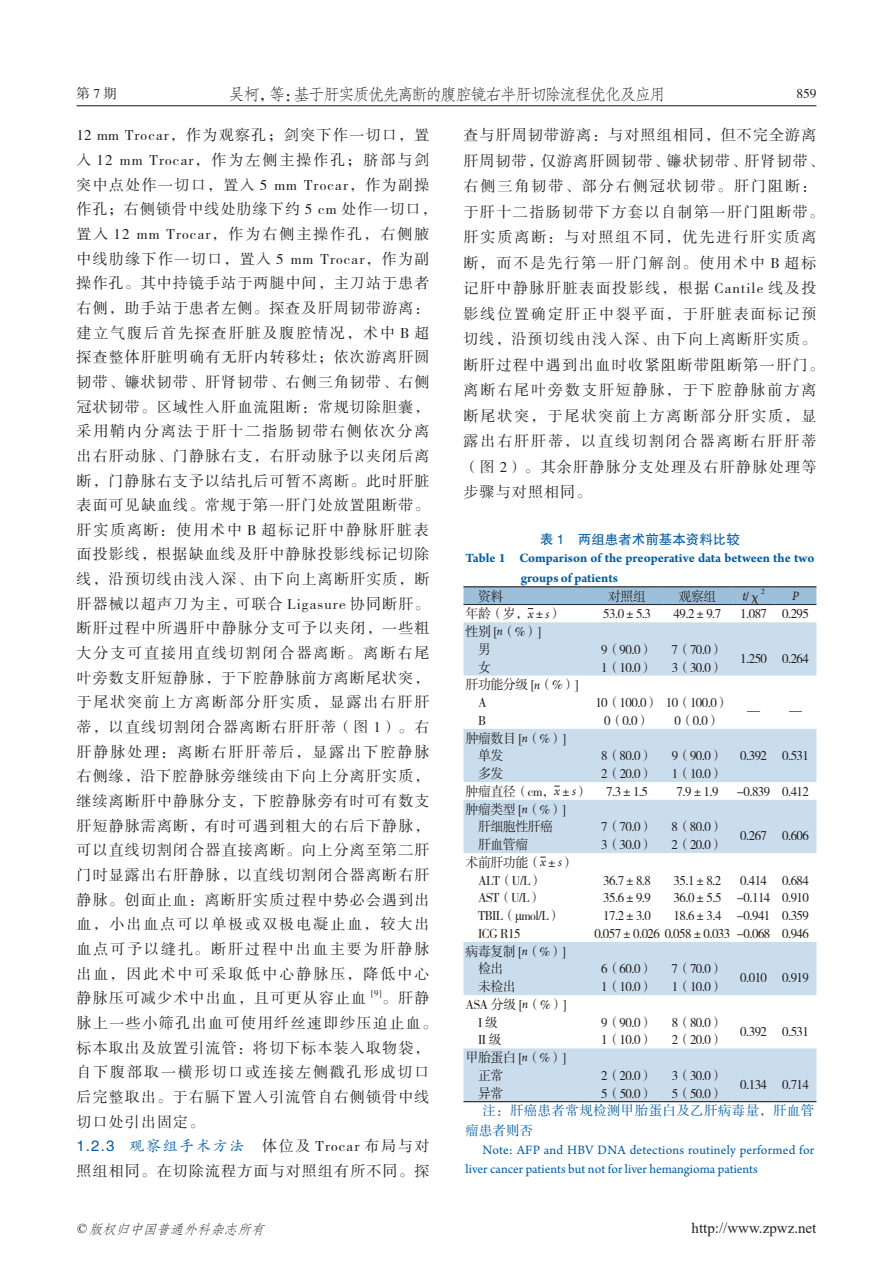
<style>
.page{position:relative;width:893px;height:1263px;background:#fff}
.page>*{position:absolute;margin:0;border:0;box-sizing:border-box;transform-origin:0 0}
.t1{font:16.5px "FZFSK GBK1 0";letter-spacing:-.09em;color:#231f20}
.t2{font:15px/24.6px "FZSSK GBK1 0";letter-spacing:.075em;color:#231f20}
.t3{font:15px/25.5px "FZSSK GBK1 0";letter-spacing:.1em;color:#231f20}
.t4{font:15px "Times New Roman";color:#231f20}
.t5{font:13.5px/17.7px "FZSSK GBK1 0";letter-spacing:-.04em;color:#231f20;scale:.96 1}
.t6{font:13.5px/19.5px "Arno Pro";letter-spacing:.005em;color:#015ca3}
.t7{font:700 13.5px/19.5px "Arno Pro";color:#015ca3}
.t8{font:13.5px/19.5px "FZSSK GBK1 0";letter-spacing:.025em;color:#015ca3}
.t9{font:13.5px "FZHTK GBK1 0";color:#015ca3}
.t10{font:italic 13.5px "FZFSK GBK1 0";color:#231f20}
.t11{font:13.5px "FZSSK GBK1 0";letter-spacing:-.04em;color:#231f20}
.t12{font:italic 13.5px "Arno Pro";color:#231f20;scale:.96 1}
.t13{font:8.7px "FZSSK GBK1 0";color:#231f20}
.t14{font:7.8px "FZSSK GBK1 0";color:#231f20;scale:.96 1}
.s1{font-family:"FZHTK GBK1 0";color:#015ca3}
.s2{font-family:"FZKTK GBK1 0";color:#015ca3}
.s3{font-family:"Arno Pro";font-style:italic}
.s4{font-family:"Times New Roman"}
</style>
<div class="page">
<hr style="left:77px;top:105px;width:739px;height:1px;background:#231f20">
<svg style="left:463px;top:622px;width:353px;height:479px;fill:#caddec"></svg>
<hr style="left:463px;top:1101px;width:129px;height:1px;background:#231f20">
<hr style="left:592px;top:1101px;width:70px;height:1px;background:#231f20">
<hr style="left:662px;top:1101px;width:71px;height:1px;background:#231f20">
<hr style="left:733px;top:1101px;width:41px;height:1px;background:#231f20">
<hr style="left:774px;top:1101px;width:42px;height:1px;background:#231f20">
<hr style="left:463px;top:586px;width:129px;height:1px;background:#231f20">
<hr style="left:592px;top:586px;width:70px;height:1px;background:#231f20">
<hr style="left:662px;top:586px;width:71px;height:1px;background:#231f20">
<hr style="left:733px;top:586px;width:41px;height:1px;background:#231f20">
<hr style="left:774px;top:586px;width:42px;height:1px;background:#231f20">
<svg style="left:463px;top:587px;width:353px;height:22px"></svg>
<p class="t11" style="left:77px;top:87px;width:42px">第7期</p>
<p class="t1" style="left:228px;top:85px;width:439px">吴柯，等：基于肝实质优先离断的腹腔镜右半肝切除流程优化及应用</p>
<p class="t11" style="left:796px;top:87px;width:22px">859</p>
<p class="t2" style="left:77px;top:124px;width:362px">12 mm Trocar，作为观察孔；剑突下作一切口，置入 12 mm Trocar，作为左侧主操作孔；脐部与剑突中点处作一切口，置入 5 mm Trocar，作为副操作孔；右侧锁骨中线处肋缘下约 5 cm 处作一切口，置入 12 mm Trocar，作为右侧主操作孔，右侧腋中线肋缘下作一切口，置入 5 mm Trocar，作为副操作孔。其中持镜手站于两腿中间，主刀站于患者右侧，助手站于患者左侧。探查及肝周韧带游离：建立气腹后首先探查肝脏及腹腔情况，术中 B 超探查整体肝脏明确有无肝内转移灶；依次游离肝圆韧带、镰状韧带、肝肾韧带、右侧三角韧带、右侧冠状韧带。区域性入肝血流阻断：常规切除胆囊，采用鞘内分离法于肝十二指肠韧带右侧依次分离出右肝动脉、门静脉右支，右肝动脉予以夹闭后离断，门静脉右支予以结扎后可暂不离断。此时肝脏表面可见缺血线。常规于第一肝门处放置阻断带。肝实质离断：使用术中 B 超标记肝中静脉肝脏表面投影线，根据缺血线及肝中静脉投影线标记切除线，沿预切线由浅入深、由下向上离断肝实质，断肝器械以超声刀为主，可联合 Ligasure 协同断肝。断肝过程中所遇肝中静脉分支可予以夹闭，一些粗大分支可直接用直线切割闭合器离断。离断右尾叶旁数支肝短静脉，于下腔静脉前方离断尾状突，于尾状突前上方离断部分肝实质，显露出右肝肝蒂，以直线切割闭合器离断右肝肝蒂（图 1）。右肝静脉处理：离断右肝肝蒂后，显露出下腔静脉右侧缘，沿下腔静脉旁继续由下向上分离肝实质，继续离断肝中静脉分支，下腔静脉旁有时可有数支肝短静脉需离断，有时可遇到粗大的右后下静脉，可以直线切割闭合器直接离断。向上分离至第二肝门时显露出右肝静脉，以直线切割闭合器离断右肝静脉。创面止血：离断肝实质过程中势必会遇到出血，小出血点可以单极或双极电凝止血，较大出血点可予以缝扎。断肝过程中出血主要为肝静脉出血，因此术中可采取低中心静脉压，降低中心静脉压可减少术中出血，且可更从容止血</p>
<p class="t13" style="left:371px;top:988px;width:12px">[9]</p>
<p class="t2" style="left:77px;top:987px;width:362px;text-indent:306px">。肝静脉上一些小筛孔出血可使用纤丝速即纱压迫止血。标本取出及放置引流管：将切下标本装入取物袋，自下腹部取一横形切口或连接左侧戳孔形成切口后完整取出。于右膈下置入引流管自右侧锁骨中线切口处引出固定。<br><span class="s1">1.2.3</span> <span class="s2">观察组手术方法　</span>体位及 Trocar 布局与对照组相同。在切除流程方面与对照组有所不同。探</p>
<p class="t3" style="left:463px;top:123px;width:362px">查与肝周韧带游离：与对照组相同，但不完全游离肝周韧带，仅游离肝圆韧带、镰状韧带、肝肾韧带、右侧三角韧带、部分右侧冠状韧带。肝门阻断：于肝十二指肠韧带下方套以自制第一肝门阻断带。肝实质离断：与对照组不同，优先进行肝实质离断，而不是先行第一肝门解剖。使用术中 B 超标记肝中静脉肝脏表面投影线，根据 Cantile 线及投影线位置确定肝正中裂平面，于肝脏表面标记预切线，沿预切线由浅入深、由下向上离断肝实质。断肝过程中遇到出血时收紧阻断带阻断第一肝门。离断右尾叶旁数支肝短静脉，于下腔静脉前方离断尾状突，于尾状突前上方离断部分肝实质，显露出右肝肝蒂，以直线切割闭合器离断右肝肝蒂（图 2）。其余肝静脉分支处理及右肝静脉处理等步骤与对照相同。</p>
<p class="t9" style="left:540px;top:532px;width:201px">表 1　两组患者术前基本资料比较</p>
<p class="t7" style="left:521px;top:549px;width:295px;text-indent:-55px">Table 1 Comparison of the preoperative data between the two groups of patients</p>
<p class="t5" style="left:466px;top:588px;width:41px">　资料</p>
<p class="t5" style="left:608px;top:588px;width:41px">对照组</p>
<p class="t5" style="left:679px;top:588px;width:41px">观察组</p>
<p class="t5" style="left:742px;top:588px;width:21px"><span class="s3">t</span>/χ</p>
<p class="t14" style="left:761px;top:587px;width:5px">2</p>
<p class="t12" style="left:792px;top:588px;width:9px">P</p>
<p class="t5" style="left:466px;top:605px;width:102px">年龄（岁，<span class="s3">x</span>±<span class="s3">s</span>）</p>
<p class="t5" style="left:603px;top:605px;width:51px">53.0±5.3</p>
<p class="t5" style="left:674px;top:605px;width:51px">49.2±9.7</p>
<p class="t5" style="left:740px;top:605px;width:73px">1.087 0.295</p>
<p class="t5" style="left:466px;top:623px;width:80px">性别 [<span class="s3">n</span>（%）]　男</p>
<p class="t5" style="left:601px;top:641px;width:55px">9（90.0）</p>
<p class="t5" style="left:672px;top:641px;width:55px">7（70.0）</p>
<p class="t5" style="left:740px;top:650px;width:73px">1.250 0.264</p>
<p class="t5" style="left:466px;top:659px;width:28px">　女</p>
<p class="t5" style="left:601px;top:659px;width:55px">1（10.0）</p>
<p class="t5" style="left:672px;top:659px;width:55px">3（30.0）</p>
<p class="t5" style="left:466px;top:676px;width:119px">肝功能分级 [<span class="s3">n</span>（%）]　A</p>
<p class="t5" style="left:595px;top:694px;width:141px">10（100.0） 10（100.0）</p>
<p class="t5" style="left:747px;top:703px;width:59px">— —</p>
<p class="t5" style="left:466px;top:712px;width:23px">　B</p>
<p class="t5" style="left:604px;top:712px;width:49px">0（0.0）</p>
<p class="t5" style="left:675px;top:712px;width:49px">0（0.0）</p>
<p class="t5" style="left:466px;top:730px;width:106px">肿瘤数目 [<span class="s3">n</span>（%）]　单发</p>
<p class="t5" style="left:601px;top:747px;width:55px">8（80.0）</p>
<p class="t5" style="left:672px;top:747px;width:145px">9（90.0） 0.392 0.531</p>
<p class="t5" style="left:466px;top:765px;width:41px">　多发</p>
<p class="t5" style="left:601px;top:765px;width:55px">2（20.0）</p>
<p class="t5" style="left:672px;top:765px;width:55px">1（10.0）</p>
<p class="t5" style="left:466px;top:783px;width:129px">肿瘤直径（cm，<span class="s3">x</span>±<span class="s3">s</span>）</p>
<p class="t5" style="left:606px;top:783px;width:45px">7.3±1.5</p>
<p class="t5" style="left:676px;top:783px;width:45px">7.9±1.9</p>
<p class="t5" style="left:737px;top:783px;width:76px">-0.839 0.412</p>
<p class="t5" style="left:466px;top:801px;width:106px">肿瘤类型 [<span class="s3">n</span>（%）]　肝细胞性肝癌</p>
<p class="t5" style="left:601px;top:818px;width:55px">7（70.0）</p>
<p class="t5" style="left:672px;top:818px;width:55px">8（80.0）</p>
<p class="t5" style="left:740px;top:827px;width:73px">0.267 0.606</p>
<p class="t5" style="left:466px;top:836px;width:67px">　肝血管瘤</p>
<p class="t5" style="left:601px;top:836px;width:55px">3（30.0）</p>
<p class="t5" style="left:672px;top:836px;width:55px">2（20.0）</p>
<p class="t5" style="left:466px;top:854px;width:115px">术前肝功能（<span class="s3">x</span>±<span class="s3">s</span>）　ALT（U/L）</p>
<p class="t5" style="left:603px;top:872px;width:51px">36.7±8.8</p>
<p class="t5" style="left:674px;top:872px;width:51px">35.1±8.2</p>
<p class="t5" style="left:740px;top:872px;width:73px">0.414 0.684</p>
<p class="t5" style="left:466px;top:889px;width:81px">　AST（U/L）</p>
<p class="t5" style="left:603px;top:889px;width:51px">35.6±9.9</p>
<p class="t5" style="left:674px;top:889px;width:142px">36.0±5.5 -0.114 0.910</p>
<p class="t5" style="left:466px;top:907px;width:101px">　TBIL（<span class="s4">μ</span>mol/L）</p>
<p class="t5" style="left:603px;top:907px;width:51px">17.2±3.0</p>
<p class="t5" style="left:674px;top:907px;width:142px">18.6±3.4 -0.941 0.359</p>
<p class="t5" style="left:466px;top:925px;width:59px">　ICG R15</p>
<p class="t5" style="left:594px;top:925px;width:225px">0.057±0.026 0.058±0.033 -0.068 0.946</p>
<p class="t5" style="left:466px;top:943px;width:106px">病毒复制 [<span class="s3">n</span>（%）]　检出</p>
<p class="t5" style="left:601px;top:961px;width:55px">6（60.0）</p>
<p class="t5" style="left:672px;top:961px;width:55px">7（70.0）</p>
<p class="t5" style="left:740px;top:969px;width:73px">0.010 0.919</p>
<p class="t5" style="left:466px;top:978px;width:54px">　未检出</p>
<p class="t5" style="left:601px;top:978px;width:55px">1（10.0）</p>
<p class="t5" style="left:672px;top:978px;width:55px">1（10.0）</p>
<p class="t5" style="left:466px;top:996px;width:106px">ASA 分级 [<span class="s3">n</span>（%）]　I 级</p>
<p class="t5" style="left:601px;top:1014px;width:55px">9（90.0）</p>
<p class="t5" style="left:672px;top:1014px;width:55px">8（80.0）</p>
<p class="t5" style="left:740px;top:1023px;width:73px">0.392 0.531</p>
<p class="t5" style="left:466px;top:1031px;width:39px">　II 级</p>
<p class="t5" style="left:601px;top:1031px;width:55px">1（10.0）</p>
<p class="t5" style="left:672px;top:1031px;width:55px">2（20.0）</p>
<p class="t5" style="left:466px;top:1049px;width:106px">甲胎蛋白 [<span class="s3">n</span>（%）]　正常</p>
<p class="t5" style="left:601px;top:1067px;width:55px">2（20.0）</p>
<p class="t5" style="left:672px;top:1067px;width:55px">3（30.0）</p>
<p class="t5" style="left:740px;top:1076px;width:73px">0.134 0.714</p>
<p class="t5" style="left:466px;top:1085px;width:41px">　异常</p>
<p class="t5" style="left:601px;top:1085px;width:55px">5（50.0）</p>
<p class="t5" style="left:672px;top:1085px;width:55px">5（50.0）</p>
<p class="t8" style="left:466px;top:1102px;width:350px;text-indent:17px">注：肝癌患者常规检测甲胎蛋白及乙肝病毒量，肝血管瘤患者则否</p>
<p class="t6" style="left:466px;top:1140px;width:350px;text-indent:17px">Note: AFP and HBV DNA detections routinely performed for liver cancer patients but not for liver hemangioma patients</p>
<p class="t10" style="left:76px;top:1221px;width:194px"><span class="s4">©</span> 版权归中国普通外科杂志所有</p>
<p class="t4" style="left:692px;top:1217px;width:126px">http://www.zpwz.net</p>
</div>
